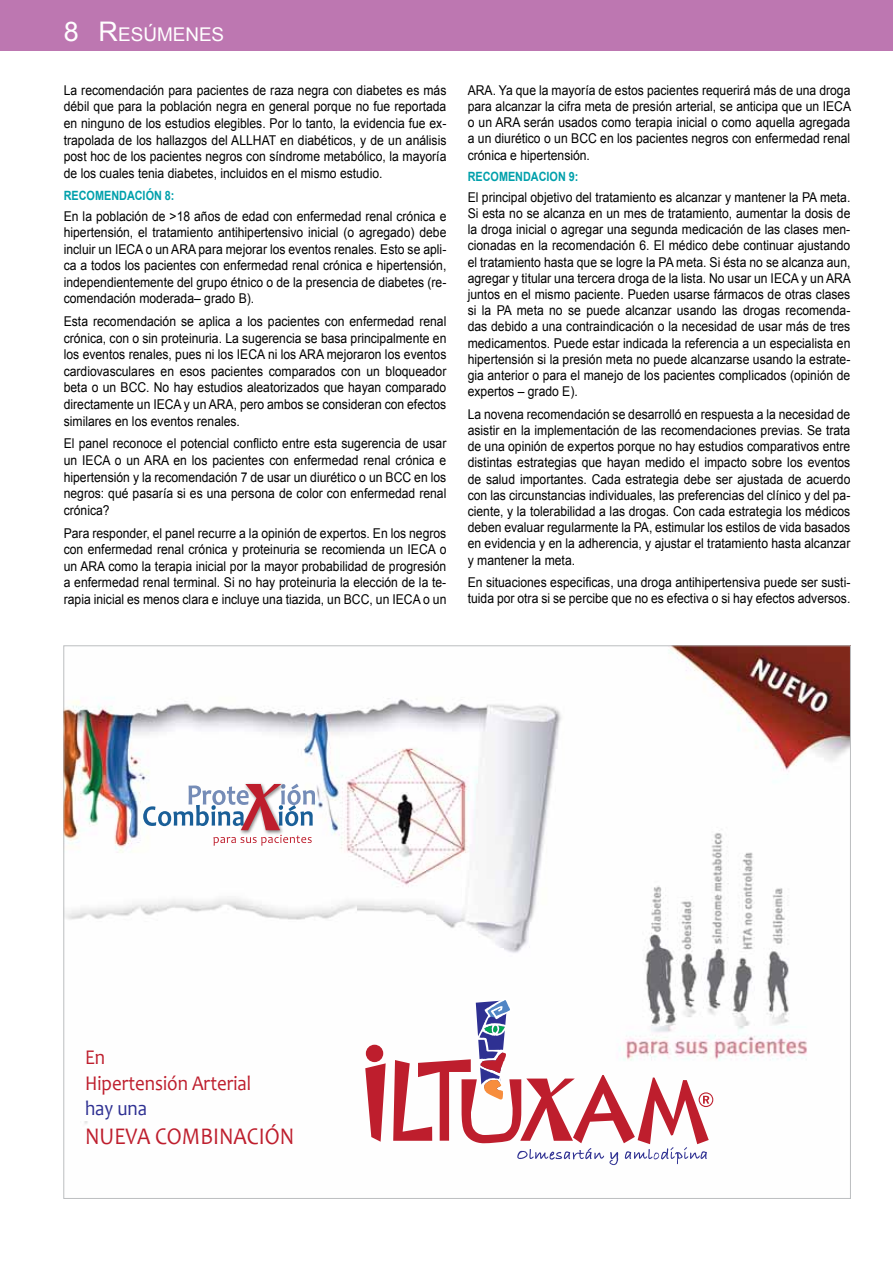
<style>
.page{position:relative;width:893px;height:1263px;background:#fff}
.page>*{position:absolute;margin:0;border:0;box-sizing:border-box;transform-origin:0 0}
.t1{font:24px "Candara";color:#be1e2d;scale:.9 1}
.t2{font:21px/25.2px "Candara";color:#be1e2d;scale:.9 1}
.t3{font:21px "Candara";color:#2e3092;scale:.9 1}
.t4{font:18.9px "Arial";color:#fff}
.t5{font:13.5px/16.2px "Arial";color:#000;text-align:justify;scale:.9 1}
.t6{font:700 12.75px "Arial";color:#00a0ab;scale:.85 1}
.s1{font-size:27px}
</style>
<div class="page">
<div style="left:0;top:0;width:893px;height:51px;background:#bd77b1"></div>
<img style="left:65px;top:647px;width:784px;height:519px">
<div style="left:366px;top:1045px;width:17px;height:17px;background:#be1e2d;border-radius:50%"></div>
<svg style="left:365px;top:1063px;width:21px;height:79px"></svg>
<svg style="left:393px;top:997px;width:320px;height:168px"></svg>
<div style="left:239px;top:782px;width:47px;height:53px;background:#f5f4f4"></div>
<svg style="left:143px;top:784px;width:172px;height:62px"></svg>
<h3 class="t4" style="left:64px;top:22px;width:162px"><span class="s1">8</span> <span class="s1">R</span>ESÚMENES</h3>
<p class="t5" style="left:64px;top:82px;width:427px">La recomendación para pacientes de raza negra con diabetes es más débil que para la población negra en general porque no fue reportada en ninguno de los estudios elegibles. Por lo tanto, la evidencia fue ex&shy;trapolada de los hallazgos del ALLHAT en diabéticos, y de un análisis post hoc de los pacientes negros con síndrome metabólico, la mayoría de los cuales tenia diabetes, incluidos en el mismo estudio.</p>
<p class="t6" style="left:64px;top:187px;width:19px">RECOMENDACI</p>
<p class="t6" style="left:146px;top:187px;width:36px">ÓN 8:</p>
<p class="t5" style="left:64px;top:208px;width:427px">En la población de &gt;18 años de edad con enfermedad renal crónica e hipertensión, el tratamiento antihipertensivo inicial (o agregado) debe incluir un IECA o un ARA para mejorar los eventos renales. Esto se apli&shy;ca a todos los pacientes con enfermedad renal crónica e hipertensión, independientemente del grupo étnico o de la presencia de diabetes (re&shy;comendación moderada– grado B).</p>
<p class="t5" style="left:64px;top:313px;width:427px">Esta recomendación se aplica a los pacientes con enfermedad renal crónica, con o sin proteinuria. La sugerencia se basa principalmente en los eventos renales, pues ni los IECA ni los ARA mejoraron los eventos cardiovasculares en esos pacientes comparados con un bloqueador beta o un BCC. No hay estudios aleatorizados que hayan comparado directamente un IECA y un ARA, pero ambos se consideran con efectos similares en los eventos renales.</p>
<p class="t5" style="left:64px;top:436px;width:427px">El panel reconoce el potencial conflicto entre esta sugerencia de usar un IECA o un ARA en los pacientes con enfermedad renal crónica e hipertensión y la recomendación 7 de usar un diurético o un BCC en los negros: qué pasaría si es una persona de color con enfermedad renal crónica?</p>
<p class="t5" style="left:64px;top:525px;width:427px">Para responder, el panel recurre a la opinión de expertos. En los negros con enfermedad renal crónica y proteinuria se recomienda un IECA o un ARA como la terapia inicial por la mayor probabilidad de progresión a enfermedad renal terminal. Si no hay proteinuria la elección de la te&shy;rapia inicial es menos clara e incluye una tiazida, un BCC, un IECA o un</p>
<p class="t5" style="left:468px;top:82px;width:427px">ARA. Ya que la mayoría de estos pacientes requerirá más de una droga para alcanzar la cifra meta de presión arterial, se anticipa que un IECA o un ARA serán usados como terapia inicial o como aquella agregada a un diurético o un BCC en los pacientes negros con enfermedad renal crónica e hipertensión.</p>
<p class="t6" style="left:468px;top:168px;width:19px">RECOMENDACION</p>
<p class="t6" style="left:569px;top:168px;width:13px">9:</p>
<p class="t5" style="left:468px;top:189px;width:427px">El principal objetivo del tratamiento es alcanzar y mantener la PA meta.<br>Si esta no se alcanza en un mes de tratamiento, aumentar la dosis de la droga inicial o agregar una segunda medicación de las clases men&shy;cionadas en la recomendación 6. El médico debe continuar ajustando el tratamiento hasta que se logre la PA meta. Si ésta no se alcanza aun, agregar y titular una tercera droga de la lista. No usar un IECA y un ARA juntos en el mismo paciente. Pueden usarse fármacos de otras clases si la PA meta no se puede alcanzar usando las drogas recomenda&shy;das debido a una contraindicación o la necesidad de usar más de tres medicamentos. Puede estar indicada la referencia a un especialista en hipertensión si la presión meta no puede alcanzarse usando la estrate&shy;gia anterior o para el manejo de los pacientes complicados (opinión de expertos – grado E).</p>
<p class="t5" style="left:468px;top:406px;width:427px">La novena recomendación se desarrolló en respuesta a la necesidad de asistir en la implementación de las recomendaciones previas. Se trata de una opinión de expertos porque no hay estudios comparativos entre distintas estrategias que hayan medido el impacto sobre los eventos de salud importantes. Cada estrategia debe ser ajustada de acuerdo con las circunstancias individuales, las preferencias del clínico y del pa&shy;ciente, y la tolerabilidad a las drogas. Con cada estrategia los médicos deben evaluar regularmente la PA, estimular los estilos de vida basados en evidencia y en la adherencia, y ajustar el tratamiento hasta alcanzar y mantener la meta.</p>
<p class="t5" style="left:468px;top:574px;width:427px">En situaciones especificas, una droga antihipertensiva puede ser susti&shy;tuida por otra si se percibe que no es efectiva o si hay efectos adversos.</p>
<h2 class="t2" style="left:85px;top:1045px;width:186px">En<br>Hipertensión Arterial</h2>
<h2 class="t3" style="left:85px;top:1095px;width:70px">hay una</h2>
<h1 class="t1" style="left:85px;top:1121px;width:234px">NUEVA COMBINACIÓN</h1>
</div>
